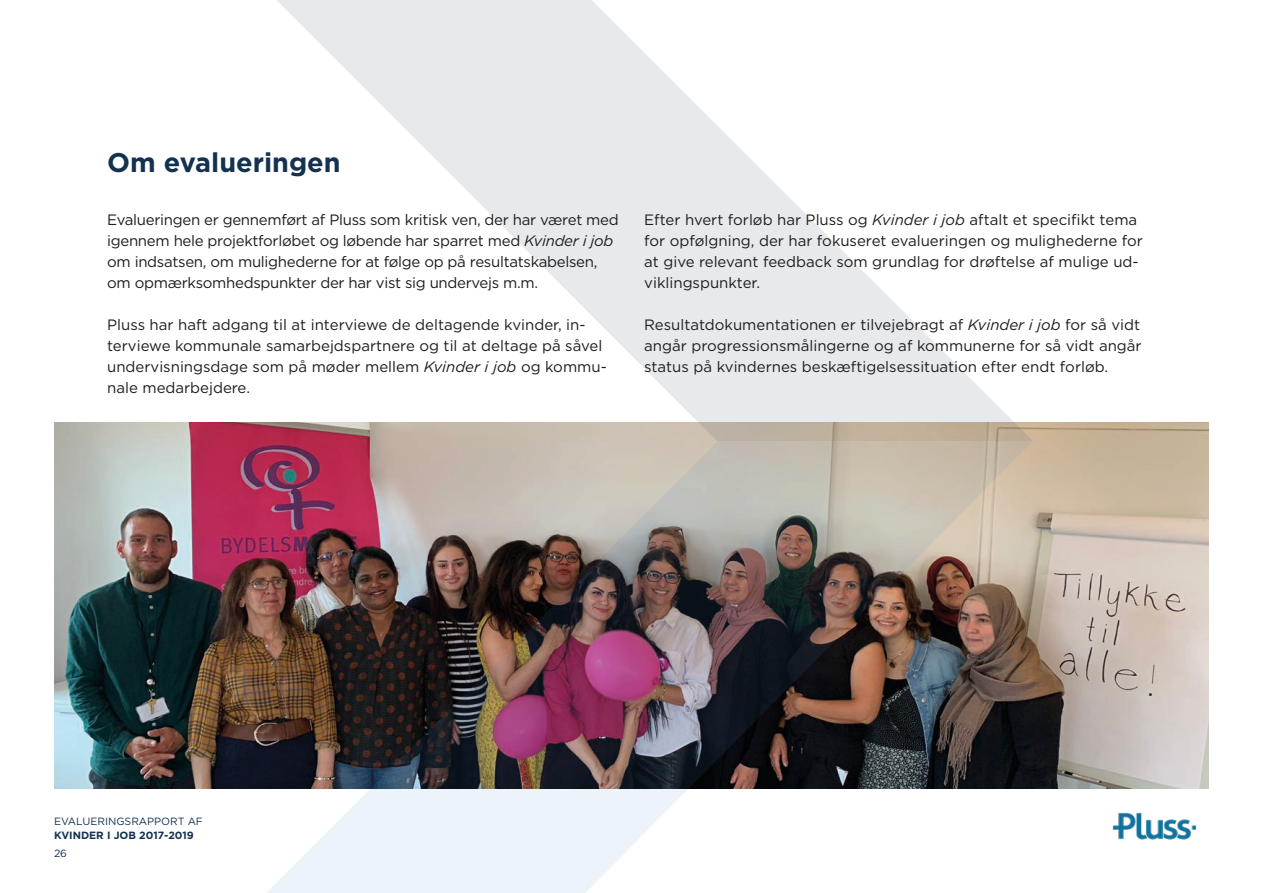
<style>
.page{position:relative;width:1263px;height:893px;background:#fff}
.page>*{position:absolute;margin:0;border:0;box-sizing:border-box;transform-origin:0 0}
.t1{font:700 27px "Gotham";color:#14324f}
.t2{font:15px/21px "Gotham";color:#1d1d1b}
.t3{font:15px/21px "Gotham";letter-spacing:-.02em;color:#1d1d1b}
.t4{font:10.5px/13.5px "Gotham";color:#14324f}
.s1{font-style:italic}
.s2{font-weight:700}
</style>
<div class="page">
<img style="left:54px;top:422px;width:1155px;height:366px">
<svg style="left:276px;top:0;width:757px;height:441px"></svg>
<img style="left:266px;top:441px;width:767px;height:452px">
<img style="left:1112px;top:812px;width:85px;height:28px">
<p class="t1" style="left:107px;top:144px;width:235px">Om evalueringen</p>
<p class="t3" style="left:107px;top:208px;width:513px">Evalueringen er gennemført af Pluss som kritisk ven, der har været med igennem hele projektforløbet og løbende har sparret med <span class="s1">Kvinder i job </span>om indsatsen, om mulighederne for at følge op på resultatskabelsen, om opmærksomhedspunkter der har vist sig undervejs m.m.</p>
<p class="t2" style="left:107px;top:313px;width:501px">Pluss har haft adgang til at interviewe de deltagende kvinder, in&shy;terviewe kommunale samarbejdspartnere og til at deltage på såvel undervisningsdage som på møder mellem <span class="s1">Kvinder i job</span> og kommu&shy;nale medarbejdere.</p>
<p class="t2" style="left:644px;top:208px;width:500px">Efter hvert forløb har Pluss og <span class="s1">Kvinder i job</span> aftalt et specifikt tema for opfølgning, der har fokuseret evalueringen og mulighederne for at give relevant feedback som grundlag for drøftelse af mulige ud&shy;viklingspunkter.</p>
<p class="t2" style="left:644px;top:313px;width:499px;text-align:justify">Resultatdokumentationen er tilvejebragt af <span class="s1">Kvinder i job</span> for så vidt angår progressionsmålingerne og af kommunerne for så vidt angår status på kvindernes beskæftigelsessituation efter endt forløb.</p>
<p class="t4" style="left:54px;top:815px;width:150px">EVALUERINGSRAPPORT AF<br><span class="s2">KVINDER I JOB 2017-2019</span></p>
<p class="t4" style="left:54px;top:847px;width:15px">26</p>
</div>
